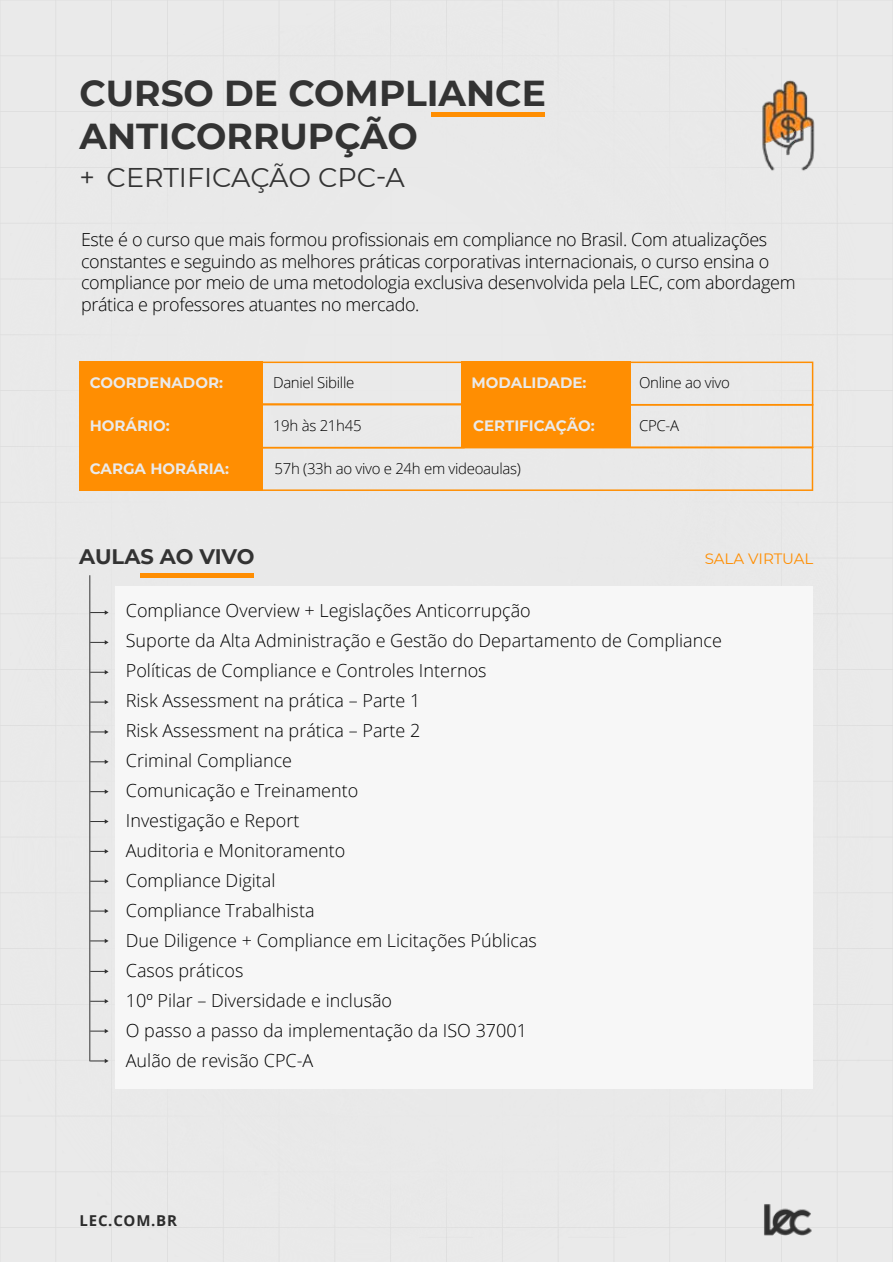
<style>
.page{position:relative;width:893px;height:1262px;background:#fff}
.page>*{position:absolute;margin:0;border:0;box-sizing:border-box;transform-origin:0 0}
.t1{font:700 36px/43.2px "Montserrat";color:#333}
.t2{font:27px "Montserrat";color:#333}
.t3{font:700 21px "Montserrat";letter-spacing:-.005em;color:#333}
.t4{font:300 18px/30px "Open Sans";color:#000}
.t5{font:300 18px/21.6px "Open Sans";letter-spacing:-.02em;color:#000}
.t6{font:300 15px "Open Sans";letter-spacing:-.02em;color:#000}
.t7{font:700 15px "Montserrat";color:#eaeaea}
.t8{font:15px "Montserrat";color:#ff8e02}
.t9{font:700 15px "Open Sans";letter-spacing:.05em;color:#2c2c2c}
</style>
<div class="page">
<div style="left:0;top:0;width:892px;height:1262px;background:#eaeaea"></div>
<div style="left:151px;top:0;width:704px;height:415px;background:#e9e9e9"></div>
<div style="left:11px;top:848px;width:704px;height:414px;background:#eaeaea"></div>
<div style="left:169px;top:415px;width:703px;height:822px;background:#e9e9e9"></div>
<div style="left:11px;top:25px;width:704px;height:823px;background:#e9e9e9"></div>
<img style="left:720px;top:58px;width:135px;height:135px">
<svg style="left:90px;top:969px;width:19px;height:4px"></svg>
<svg style="left:90px;top:999px;width:19px;height:4px"></svg>
<svg style="left:90px;top:1028px;width:19px;height:5px"></svg>
<svg style="left:90px;top:1058px;width:19px;height:5px"></svg>
<svg style="left:90px;top:849px;width:19px;height:4px"></svg>
<svg style="left:90px;top:879px;width:19px;height:4px"></svg>
<svg style="left:90px;top:908px;width:19px;height:5px"></svg>
<svg style="left:90px;top:938px;width:19px;height:5px"></svg>
<svg style="left:90px;top:729px;width:19px;height:5px"></svg>
<svg style="left:90px;top:759px;width:19px;height:5px"></svg>
<svg style="left:90px;top:789px;width:19px;height:5px"></svg>
<svg style="left:90px;top:819px;width:19px;height:4px"></svg>
<svg style="left:90px;top:610px;width:19px;height:5px"></svg>
<svg style="left:90px;top:640px;width:19px;height:4px"></svg>
<svg style="left:90px;top:670px;width:19px;height:4px"></svg>
<svg style="left:90px;top:700px;width:19px;height:4px"></svg>
<div style="left:80px;top:361px;width:183px;height:44px;background:#ff8e02"></div>
<div style="left:80px;top:448px;width:183px;height:43px;background:#ff8e02"></div>
<div style="left:80px;top:405px;width:183px;height:43px;background:#ff8e02"></div>
<svg style="left:263px;top:361px;width:550px;height:130px;background:#eed2af"></svg>
<hr style="left:431px;top:112px;width:113px;height:4px;background:#ff8e02">
<hr style="left:140px;top:573px;width:114px;height:4px;background:#ff8e02">
<div style="left:116px;top:585px;width:697px;height:503px;background:#f7f7f7"></div>
<hr style="left:89px;top:575px;width:1px;height:486px;background:#333">
<img style="left:762px;top:1202px;width:51px;height:34px">
<h1 class="t1" style="left:80px;top:70px;width:467px">CURSO DE COMPLIANCE<br>ANTICORRUPÇÃO</h1>
<h2 class="t2" style="left:80px;top:158px;width:327px">+ CERTIFICAÇÃO CPC-A</h2>
<p class="t5" style="left:81px;top:228px;width:716px">Este é o curso que mais formou profissionais em compliance no Brasil. Com atualizações constantes e seguindo as melhores práticas corporativas internacionais, o curso ensina o compliance por meio de uma metodologia exclusiva desenvolvida pela LEC, com abordagem prática e professores atuantes no mercado.</p>
<p class="t7" style="left:90px;top:371px;width:135px">COORDENADOR:</p>
<p class="t6" style="left:273px;top:372px;width:83px">Daniel Sibille</p>
<p class="t7" style="left:471px;top:371px;width:116px">MODALIDADE:</p>
<p class="t6" style="left:639px;top:372px;width:92px">Online ao vivo</p>
<p class="t7" style="left:90px;top:415px;width:81px">HORÁRIO:</p>
<p class="t6" style="left:273px;top:415px;width:90px">19h às 21h45</p>
<p class="t7" style="left:90px;top:458px;width:141px">CARGA HORÁRIA:</p>
<p class="t6" style="left:274px;top:458px;width:248px">57h (33h ao vivo e 24h em videoaulas)</p>
<p class="t7" style="left:473px;top:415px;width:123px">CERTIFICAÇÃO:</p>
<p class="t6" style="left:639px;top:415px;width:42px">CPC-A</p>
<p class="t3" style="left:79px;top:542px;width:177px">AULAS AO VIVO</p>
<p class="t8" style="left:704px;top:549px;width:110px">SALA VIRTUAL</p>
<p class="t4" style="left:126px;top:595px;width:597px">Compliance Overview + Legislações Anticorrupção<br>Suporte da Alta Administração e Gestão do Departamento de Compliance Políticas de Compliance e Controles Internos<br>Risk Assessment na prática – Parte 1<br>Risk Assessment na prática – Parte 2<br>Criminal Compliance<br>Comunicação e Treinamento<br>Investigação e Report<br>Auditoria e Monitoramento<br>Compliance Digital<br>Compliance Trabalhista<br>Due Diligence + Compliance em Licitações Públicas<br>Casos práticos<br>10º Pilar – Diversidade e inclusão<br>O passo a passo da implementação da ISO 37001<br>Aulão de revisão CPC-A</p>
<p class="t9" style="left:80px;top:1209px;width:99px">LEC.COM.BR</p>
</div>
